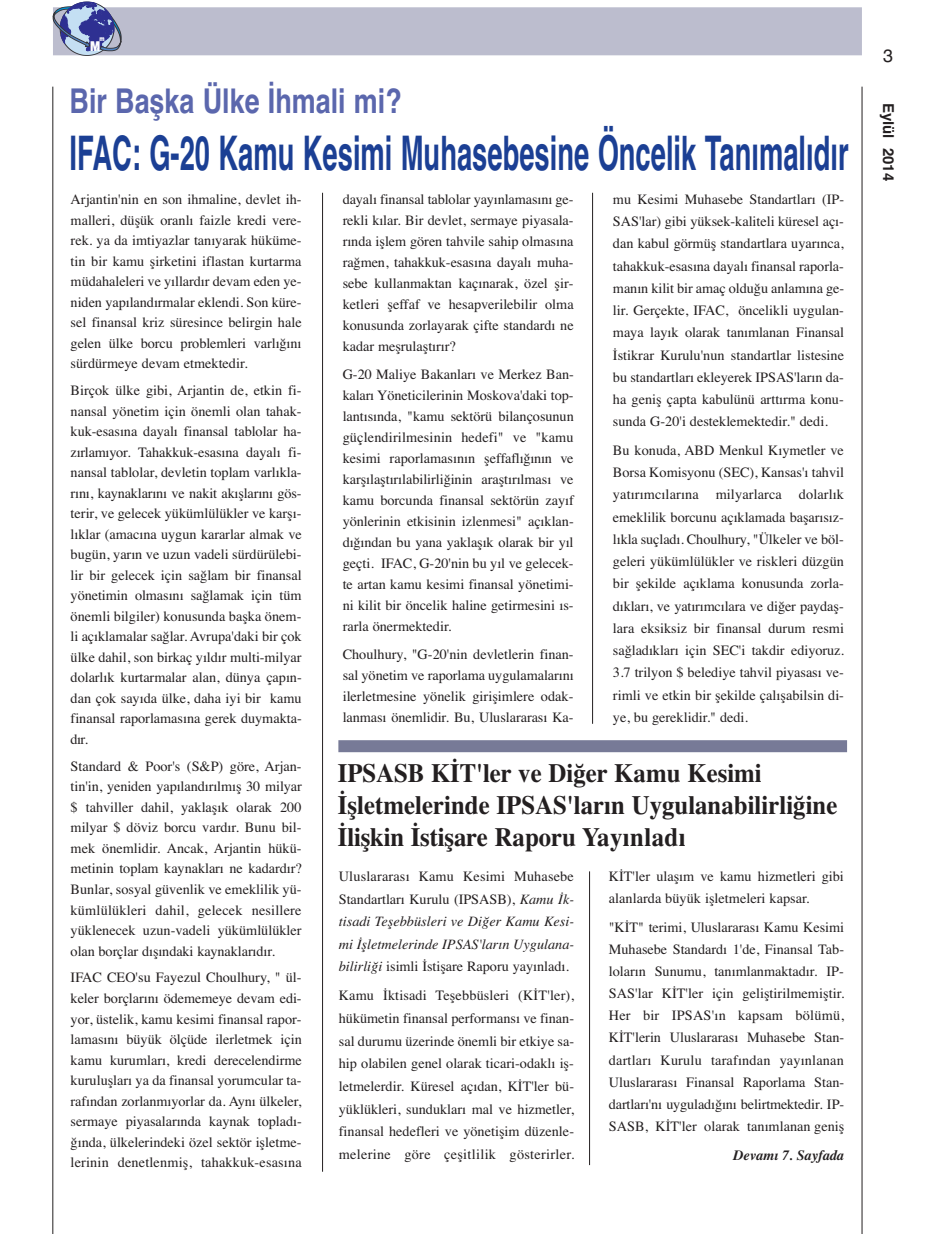
<style>
.page{position:relative;width:936px;height:1234px;background:#fff}
.page>*{position:absolute;margin:0;border:0;box-sizing:border-box;transform-origin:0 0}
.t1{font:700 47.7px "Helvetica TU";color:#1b3f94;scale:.57 1}
.t2{font:700 34.05px "Helvetica TU";color:#5b67ad;scale:.79 1}
.t3{font:700 26.4px/31.7px "Times TU";color:#231f20;scale:.94 1}
.t4{font:18px "Helvetica TU";color:#231f20}
.t5{font:700 15px "Helvetica TU";color:#231f20}
.t6{font:14.25px/20.5px "Times TU";color:#231f20;text-align:justify}
.t7{font:italic 700 14.25px "Times TU";color:#231f20}
.t8{font:900 13.65px "Helvetica Neue";color:#fff;scale:.79 1}
.t9{font:900 7.05px "Helvetica Neue";color:#fff;scale:.76 1}
.s1{font-style:italic}
</style>
<div class="page">
<div style="left:53px;top:7px;width:808px;height:48px;background:#bcbdce"></div>
<svg style="left:53px;top:2px;width:68px;height:54px"></svg>
<hr style="left:52px;top:87px;width:1px;height:1146px;background:#231f20">
<hr style="left:322px;top:193px;width:1px;height:978px;background:#231f20">
<hr style="left:592px;top:193px;width:1px;height:530px;background:#231f20">
<hr style="left:861px;top:87px;width:1px;height:1146px;background:#231f20">
<div style="left:338px;top:740px;width:509px;height:12px;background:#777a97"></div>
<hr style="left:589px;top:871px;width:1px;height:293px;background:#231f20">
<p class="t9" style="left:99px;top:36px;width:8px">m</p>
<p class="t8" style="left:90px;top:41px;width:14px">M</p>
<h2 class="t2" style="left:70px;top:81px;width:422px">Bir Başka Ülke İhmali mi?</h2>
<h1 class="t1" style="left:70px;top:125px;width:1368px">IFAC: G-20 Kamu Kesimi Muhasebesine Öncelik Tanımalıdır</h1>
<p class="t6" style="left:71px;top:189px;width:232px">Arjantin'nin en son ihmaline, devlet ih&shy;malleri, düşük oranlı faizle kredi vere&shy;rek. ya da imtiyazlar tanıyarak hüküme&shy;tin bir kamu şirketini iflastan kurtarma müdahaleleri ve yıllardır devam eden ye&shy;niden yapılandırmalar eklendi. Son küre&shy;sel finansal kriz süresince belirgin hale gelen ülke borcu problemleri varlığını sürdürmeye devam etmektedir.</p>
<p class="t6" style="left:71px;top:380px;width:233px">Birçok ülke gibi, Arjantin de, etkin fi&shy;nansal yönetim için önemli olan tahak&shy;kuk-esasına dayalı finansal tablolar ha&shy;zırlamıyor. Tahakkuk-esasına dayalı fi&shy;nansal tablolar, devletin toplam varlıkla&shy;rını, kaynaklarını ve nakit akışlarını gös&shy;terir, ve gelecek yükümlülükler ve karşı&shy;lıklar (amacına uygun kararlar almak ve bugün, yarın ve uzun vadeli sürdürülebi&shy;lir bir gelecek için sağlam bir finansal yönetimin olmasını sağlamak için tüm önemli bilgiler) konusunda başka önem&shy;li açıklamalar sağlar. Avrupa'daki bir çok ülke dahil, son birkaç yıldır multi-milyar dolarlık kurtarmalar alan, dünya çapın&shy;dan çok sayıda ülke, daha iyi bir kamu finansal raporlamasına gerek duymakta&shy;dır.</p>
<p class="t6" style="left:71px;top:755px;width:233px">Standard &amp; Poor's (S&amp;P) göre, Arjan&shy;tin'in, yeniden yapılandırılmış 30 milyar $ tahviller dahil, yaklaşık olarak 200 milyar $ döviz borcu vardır. Bunu bil&shy;mek önemlidir. Ancak, Arjantin hükü&shy;metinin toplam kaynakları ne kadardır?<br>Bunlar, sosyal güvenlik ve emeklilik yü&shy;kümlülükleri dahil, gelecek nesillere yüklenecek uzun-vadeli yükümlülükler olan borçlar dışındaki kaynaklarıdır.</p>
<p class="t6" style="left:71px;top:967px;width:233px">IFAC CEO'su Fayezul Choulhury, " ül&shy;keler borçlarını ödememeye devam edi&shy;yor, üstelik, kamu kesimi finansal rapor&shy;lamasını büyük ölçüde ilerletmek için kamu kurumları, kredi derecelendirme kuruluşları ya da finansal yorumcular ta&shy;rafından zorlanmıyorlar da. Aynı ülkeler, sermaye piyasalarında kaynak topladı&shy;ğında, ülkelerindeki özel sektör işletme&shy;lerinin denetlenmiş, tahakkuk-esasına</p>
<p class="t6" style="left:342px;top:188px;width:232px;line-height:21px">dayalı finansal tablolar yayınlamasını ge&shy;rekli kılar. Bir devlet, sermaye piyasala&shy;rında işlem gören tahvile sahip olmasına rağmen, tahakkuk-esasına dayalı muha&shy;sebe kullanmaktan kaçınarak, özel şir&shy;ketleri şeffaf ve hesapverilebilir olma konusunda zorlayarak çifte standardı ne kadar meşrulaştırır?</p>
<p class="t6" style="left:342px;top:363px;width:233px;line-height:21px">G-20 Maliye Bakanları ve Merkez Ban&shy;kaları Yöneticilerinin Moskova'daki top&shy;lantısında, "kamu sektörü bilançosunun güçlendirilmesinin hedefi" ve "kamu kesimi raporlamasının şeffaflığının ve karşılaştırılabilirliğinin araştırılması ve kamu borcunda finansal sektörün zayıf yönlerinin etkisinin izlenmesi" açıklan&shy;dığından bu yana yaklaşık olarak bir yıl geçti. IFAC, G-20'nin bu yıl ve gelecek&shy;te artan kamu kesimi finansal yönetimi&shy;ni kilit bir öncelik haline getirmesini ıs&shy;rarla önermektedir.</p>
<p class="t6" style="left:342px;top:643px;width:232px;line-height:21px">Choulhury, "G-20'nin devletlerin finan&shy;sal yönetim ve raporlama uygulamalarını ilerletmesine yönelik girişimlere odak&shy;lanması önemlidir. Bu, Uluslararası Ka-</p>
<p class="t6" style="left:613px;top:188px;width:233px;line-height:22.2px">mu Kesimi Muhasebe Standartları (IP-SAS'lar) gibi yüksek-kaliteli küresel açı&shy;dan kabul görmüş standartlara uyarınca, tahakkuk-esasına dayalı finansal raporla&shy;manın kilit bir amaç olduğu anlamına ge&shy;lir. Gerçekte, IFAC, öncelikli uygulan&shy;maya layık olarak tanımlanan Finansal İstikrar Kurulu'nun standartlar listesine bu standartları ekleyerek IPSAS'ların da&shy;ha geniş çapta kabulünü arttırma konu&shy;sunda G-20'i desteklemektedir." dedi.</p>
<p class="t6" style="left:613px;top:439px;width:233px;line-height:22.2px">Bu konuda, ABD Menkul Kıymetler ve Borsa Komisyonu (SEC), Kansas'ı tahvil yatırımcılarına milyarlarca dolarlık emeklilik borcunu açıklamada başarısız&shy;lıkla suçladı. Choulhury, "Ülkeler ve böl&shy;geleri yükümlülükler ve riskleri düzgün bir şekilde açıklama konusunda zorla&shy;dıkları, ve yatırımcılara ve diğer paydaş&shy;lara eksiksiz bir finansal durum resmi sağladıkları için SEC'i takdir ediyoruz.<br>3.7 trilyon $ belediye tahvil piyasası ve&shy;rimli ve etkin bir şekilde çalışabilsin di&shy;ye, bu gereklidir." dedi.</p>
<h3 class="t3" style="left:338px;top:757px;width:533px">IPSASB KİT'ler ve Diğer Kamu Kesimi<br>İşletmelerinde IPSAS'ların Uygulanabilirliğine<br>İlişkin İstişare Raporu Yayınladı</h3>
<p class="t6" style="left:339px;top:864px;width:237px;line-height:22.6px">Uluslararası Kamu Kesimi Muhasebe Standartları Kurulu (IPSASB), <span class="s1">Kamu İk&shy;tisadi Teşebbüsleri ve Diğer Kamu Kesi&shy;mi İşletmelerinde IPSAS'ların Uygulana&shy;bilirliği</span> isimli İstişare Raporu yayınladı.</p>
<p class="t6" style="left:339px;top:983px;width:237px;line-height:22.6px">Kamu İktisadi Teşebbüsleri (KİT'ler), hükümetin finansal performansı ve finan&shy;sal durumu üzerinde önemli bir etkiye sa&shy;hip olabilen genel olarak ticari-odaklı iş&shy;letmelerdir. Küresel açıdan, KİT'ler bü&shy;yüklükleri, sundukları mal ve hizmetler, finansal hedefleri ve yönetişim düzenle&shy;melerine göre çeşitlilik gösterirler.</p>
<p class="t6" style="left:608px;top:864px;width:236px;line-height:22.2px">KİT'ler ulaşım ve kamu hizmetleri gibi alanlarda büyük işletmeleri kapsar.</p>
<p class="t6" style="left:608px;top:915px;width:237px;line-height:22.2px">"KİT" terimi, Uluslararası Kamu Kesimi Muhasebe Standardı 1'de, Finansal Tab&shy;loların Sunumu, tanımlanmaktadır. IP-SAS'lar KİT'ler için geliştirilmemiştir.<br>Her bir IPSAS'ın kapsam bölümü, KİT'lerin Uluslararası Muhasebe Stan&shy;dartları Kurulu tarafından yayınlanan Uluslararası Finansal Raporlama Stan&shy;dartları'nı uyguladığını belirtmektedir. IP-SASB, KİT'ler olarak tanımlanan geniş</p>
<p class="t7" style="left:733px;top:1146px;width:112px">Devamı 7. Sayfada</p>
<p class="t4" style="left:883px;top:45px;width:12px">3</p>
<p class="t5" style="left:897px;top:103px;width:80px;rotate:90deg">Eylül 2014</p>
</div>
